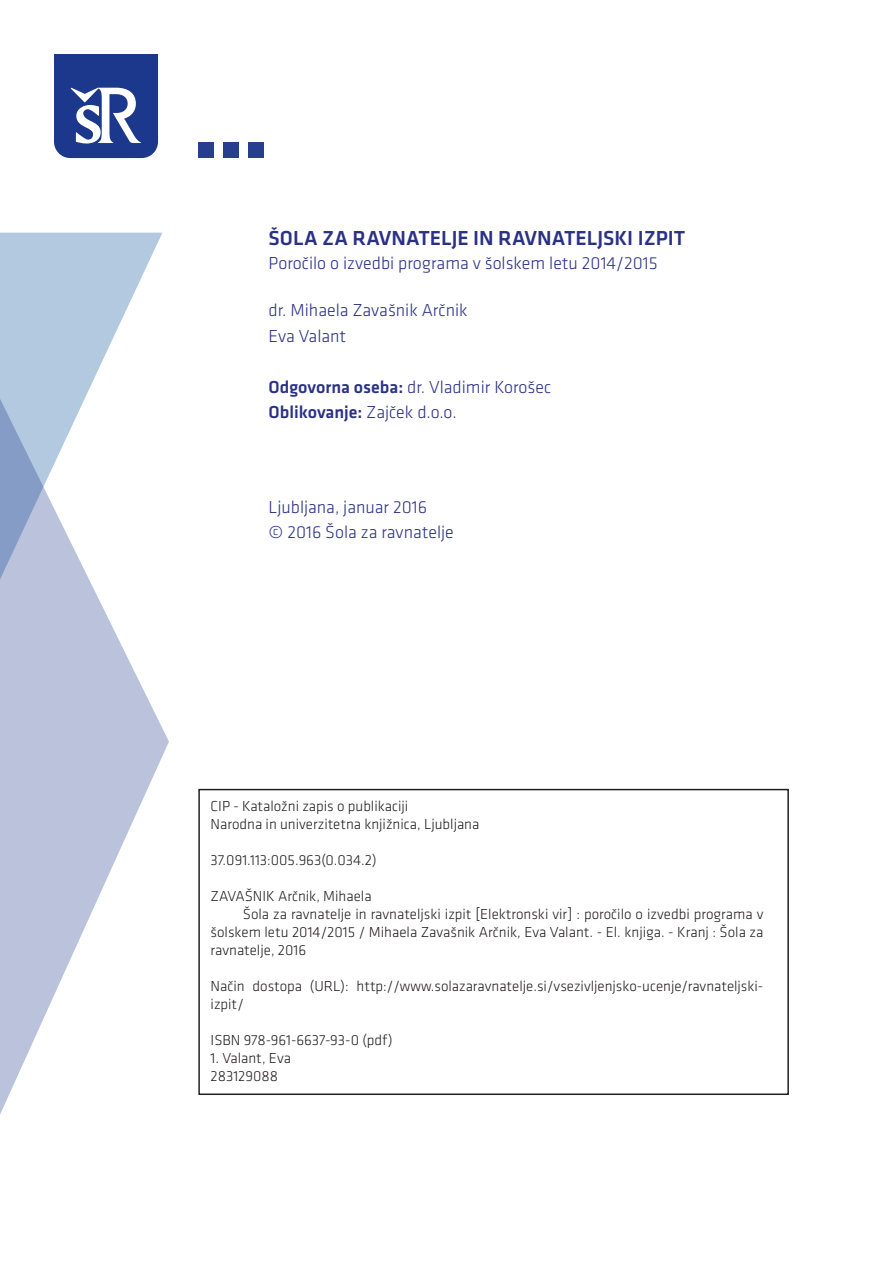
<style>
.page{position:relative;width:893px;height:1263px;background:#fff}
.page>*{position:absolute;margin:0;border:0;box-sizing:border-box;transform-origin:0 0}
.t1{font:500 21px "Klavika";color:#2b3285}
.t2{font:300 18px/25.5px "Klavika";color:#2b3285}
.t3{font:300 15px/18px "Klavika";color:#231f20}
.s1{font-weight:500}
</style>
<div class="page">
<div style="left:0;top:233px;width:162px;height:27px;background:#b3c9e0"></div>
<svg style="left:0;top:260px;width:169px;height:854px;fill:#bbc9e0"></svg>
<div style="left:198px;top:142px;width:15px;height:16px;background:#253f8e"></div>
<div style="left:224px;top:142px;width:15px;height:16px;background:#253f8e"></div>
<div style="left:249px;top:142px;width:15px;height:16px;background:#253f8e"></div>
<svg style="left:54px;top:54px;width:104px;height:104px;background:#40599f"></svg>
<svg style="left:0;top:232px;width:163px;height:1px"></svg>
<div style="left:198px;top:789px;width:591px;height:306px;border:2px solid #231f20"></div>
<h1 class="t1" style="left:269px;top:224px;width:418px">ŠOLA ZA RAVNATELJE IN RAVNATELJSKI IZPIT</h1>
<p class="t2" style="left:269px;top:250px;width:391px">Poročilo o izvedbi programa v šolskem letu 2014/2015</p>
<p class="t2" style="left:269px;top:297px;width:201px">dr. Mihaela Zavašnik Arčnik<br>Eva Valant</p>
<p class="t2" style="left:269px;top:374px;width:284px"><span class="s1">Odgovorna oseba:</span> dr. Vladimir Korošec<br><span class="s1">Oblikovanje:</span> Zajček d.o.o.</p>
<p class="t2" style="left:269px;top:494px;width:187px">Ljubljana, januar 2016<br>© 2016 Šola za ravnatelje</p>
<p class="t3" style="left:211px;top:796px;width:270px">CIP - Kataložni zapis o publikaciji<br>Narodna in univerzitetna knjižnica, Ljubljana</p>
<p class="t3" style="left:211px;top:850px;width:167px">37.091.113:005.963(0.034.2)</p>
<p class="t3" style="left:211px;top:886px;width:162px">ZAVAŠNIK Arčnik, Mihaela</p>
<p class="t3" style="left:243px;top:904px;width:522px">Šola za ravnatelje in ravnateljski izpit [Elektronski vir] : poročilo o izvedbi programa v</p>
<p class="t3" style="left:211px;top:922px;width:554px">šolskem letu 2014/2015 / Mihaela Zavašnik Arčnik, Eva Valant. - El. knjiga. - Kranj : Šola za</p>
<p class="t3" style="left:211px;top:940px;width:97px">ravnatelje, 2016</p>
<p class="t3" style="left:211px;top:976px;width:554px">Način dostopa (URL): http://www.solazaravnatelje.si/vsezivljenjsko-ucenje/ravnateljski&shy;izpit/</p>
<p class="t3" style="left:211px;top:1030px;width:184px">ISBN 978-961-6637-93-0 (pdf)</p>
<p class="t3" style="left:211px;top:1048px;width:82px">1. Valant, Eva<br>283129088</p>
</div>
